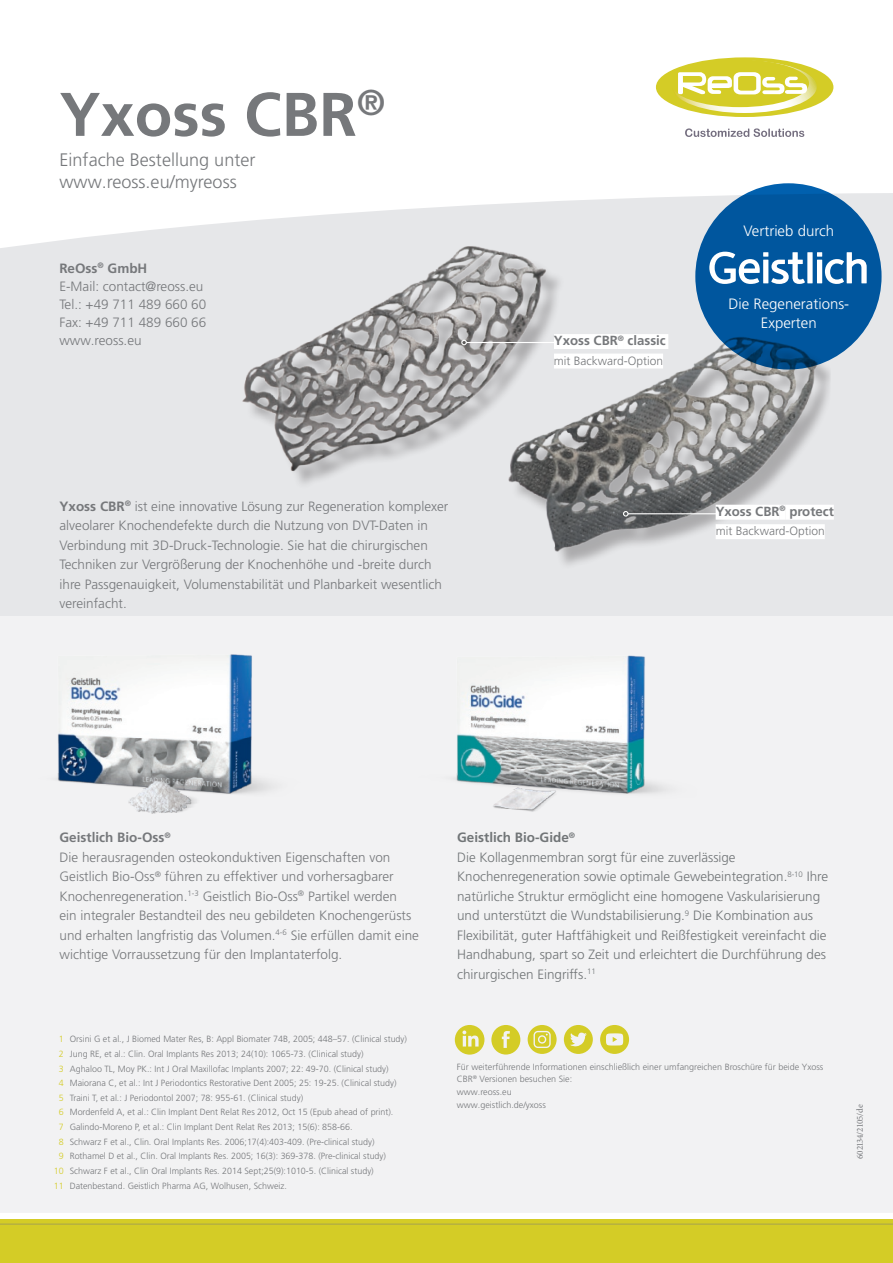
<style>
.page{position:relative;width:893px;height:1263px;background:#fff}
.page>*{position:absolute;margin:0;border:0;box-sizing:border-box;transform-origin:0 0}
.t1{font:700 61.5px "Frutiger LT Pro";color:#76787b}
.t2{font:300 18.15px/22.5px "Frutiger LT Pro";color:#76787b}
.t3{font:300 15px/19.6px "Frutiger LT Pro";color:#fff;text-align:center}
.t4{font:300 13.5px/19.5px "Frutiger LT Pro";color:#76787b}
.t5{font:300 13.5px/19.5px "Frutiger LT Pro";color:#717577}
.t6{font:700 13.2px "Frutiger LT Pro";color:#76787b}
.t7{font:300 12px "Frutiger LT Pro";color:#76787b}
.t8{font:300 9px/12.8px "Frutiger LT Pro";color:#76787b}
.t9{font:9px "Minion Pro";color:#76787b}
.s1{font-weight:700}
.s2{color:#d4cc26}
</style>
<div class="page">
<svg style="left:0;top:193px;width:893px;height:424px;background:#e8e9eb"></svg>
<div style="left:0;top:1219px;width:893px;height:44px;background:#d4cc26"></div>
<div style="left:656px;top:57px;width:177px;height:60px;background:#d4cc26;border-radius:50%"></div>
<svg style="left:672px;top:61px;width:145px;height:52px"></svg>
<svg style="left:685px;top:128px;width:119px;height:9px"></svg>
<div style="left:0;top:617px;width:893px;height:596px;background:#f2f2f3"></div>
<hr style="left:0;top:1224px;width:893px;height:1px;background:#76787b">
<img style="left:469px;top:308px;width:362px;height:276px">
<img style="left:206px;top:225px;width:384px;height:293px">
<svg style="left:695px;top:183px;width:186px;height:186px;background:#01559b"></svg>
<svg style="left:709px;top:252px;width:158px;height:32px"></svg>
<hr style="left:628px;top:513px;width:98px;height:1px;background:#fff">
<svg style="left:623px;top:511px;width:6px;height:6px"></svg>
<div style="left:716px;top:505px;width:63px;height:15px;background:#fff"></div>
<div style="left:779px;top:505px;width:7px;height:15px;background:#fff"></div>
<div style="left:786px;top:505px;width:48px;height:15px;background:#fff"></div>
<div style="left:716px;top:524px;width:109px;height:15px;background:#fff"></div>
<hr style="left:466px;top:342px;width:98px;height:1px;background:#fff">
<svg style="left:461px;top:340px;width:6px;height:5px"></svg>
<div style="left:554px;top:334px;width:64px;height:15px;background:#fff"></div>
<div style="left:618px;top:334px;width:6px;height:15px;background:#fff"></div>
<div style="left:624px;top:334px;width:44px;height:15px;background:#fff"></div>
<div style="left:554px;top:354px;width:109px;height:14px;background:#fff"></div>
<img style="left:1px;top:545px;width:312px;height:269px">
<img style="left:395px;top:546px;width:312px;height:266px">
<svg style="left:455px;top:1025px;width:29px;height:29px"></svg>
<svg style="left:491px;top:1025px;width:29px;height:29px"></svg>
<svg style="left:528px;top:1025px;width:29px;height:29px"></svg>
<svg style="left:564px;top:1025px;width:29px;height:29px"></svg>
<svg style="left:600px;top:1025px;width:29px;height:29px"></svg>
<h1 class="t1" style="left:60px;top:78px;width:327px">Yxoss CBR<sup>®</sup></h1>
<h2 class="t2" style="left:60px;top:148px;width:197px">Einfache Bestellung unter www.reoss.eu/myreoss</h2>
<h3 class="t4" style="left:59px;top:259px;width:148px;line-height:18px"><span class="s1">ReOss</span><sup>®</sup> <span class="s1">GmbH<br></span>E-Mail: contact@reoss.eu<br>Tel.: +49 711 489 660 60<br>Fax: +49 711 489 660 66 www.reoss.eu</h3>
<p class="t4" style="left:60px;top:496px;width:390px"><span class="s1">Yxoss CBR</span><sup>®</sup> ist eine innovative Lösung zur Regeneration komplexer alveolarer Knochendefekte durch die Nutzung von DVT-Daten in Verbindung mit 3D-Druck-Technologie. Sie hat die chirurgischen Techniken zur Vergrößerung der Knochenhöhe und -breite durch ihre Passgenauigkeit, Volumenstabilität und Planbarkeit wesentlich vereinfacht.</p>
<h3 class="t6" style="left:554px;top:333px;width:113px">Yxoss CBR<sup>®</sup> classic</h3>
<h3 class="t7" style="left:554px;top:353px;width:111px">mit Backward-Option</h3>
<h3 class="t3" style="left:743px;top:221px;width:92px">Vertrieb durch</h3>
<h3 class="t3" style="left:728px;top:294px;width:122px">Die Regenerations-<br>Experten</h3>
<h3 class="t6" style="left:716px;top:503px;width:120px">Yxoss CBR<sup>®</sup> protect</h3>
<h3 class="t7" style="left:716px;top:524px;width:111px">mit Backward-Option</h3>
<p class="t4" style="left:60px;top:828px;width:361px"><span class="s1">Geistlich Bio-Oss</span><sup>®<br></sup>Die herausragenden osteokonduktiven Eigenschaften von Geistlich Bio-Oss<sup>®</sup> führen zu effektiver und vorhersagbarer Knochenregeneration.<sup>1-3</sup> Geistlich Bio-Oss<sup>®</sup> Partikel werden<br>ein integraler Bestandteil des neu gebildeten Knochengerüsts und erhalten langfristig das Volumen.<sup>4-6</sup> Sie erfüllen damit eine wichtige Vorraussetzung für den Implantaterfolg.</p>
<p class="t8" style="left:59px;top:1033px;width:350px"><span class="s2">1</span> Orsini G et al., J Biomed Mater Res, B: Appl Biomater 74B, 2005; 448–57. (Clinical study)</p>
<p class="t8" style="left:59px;top:1047px;width:306px"><span class="s2">2</span> Jung RE, et al.: Clin. Oral Implants Res 2013; 24(10): 1065-73. (Clinical study)</p>
<p class="t8" style="left:59px;top:1062px;width:331px"><span class="s2">3</span> Aghaloo TL, Moy PK.: Int J Oral Maxillofac Implants 2007; 22: 49-70. (Clinical study)</p>
<p class="t8" style="left:59px;top:1077px;width:339px"><span class="s2">4</span> Maiorana C, et al.: Int J Periodontics Restorative Dent 2005; 25: 19-25. (Clinical study)</p>
<p class="t8" style="left:59px;top:1091px;width:246px"><span class="s2">5</span> Traini T, et al.: J Periodontol 2007; 78: 955-61. (Clinical study)</p>
<p class="t8" style="left:59px;top:1106px;width:336px"><span class="s2">6</span> Mordenfeld A, et al.: Clin Implant Dent Relat Res 2012, Oct 15 (Epub ahead of print).</p>
<p class="t8" style="left:59px;top:1120px;width:295px"><span class="s2">7</span> Galindo-Moreno P, et al.: Clin Implant Dent Relat Res 2013; 15(6): 858-66.</p>
<p class="t8" style="left:59px;top:1135px;width:317px"><span class="s2">8</span> Schwarz F et al., Clin. Oral Implants Res. 2006;17(4):403-409. (Pre-clinical study)</p>
<p class="t8" style="left:59px;top:1150px;width:329px"><span class="s2">9</span> Rothamel D et al., Clin. Oral Implants Res. 2005; 16(3): 369-378. (Pre-clinical study)</p>
<p class="t8" style="left:54px;top:1164px;width:321px"><span class="s2">10</span> Schwarz F et al., Clin Oral Implants Res. 2014 Sept;25(9):1010-5. (Clinical study)</p>
<p class="t8" style="left:54px;top:1179px;width:235px"><span class="s2">11</span> Datenbestand. Geistlich Pharma AG, Wolhusen, Schweiz.</p>
<p class="t5" style="left:457px;top:828px;width:373px"><span class="s1">Geistlich Bio-Gide</span><sup>®<br></sup>Die Kollagenmembran sorgt für eine zuverlässige Knochenregeneration sowie optimale Gewebeintegration.<sup>8-10</sup> Ihre natürliche Struktur ermöglicht eine homogene Vaskularisierung und unterstützt die Wundstabilisierung.<sup>9</sup> Die Kombination aus Flexibilität, guter Haftfähigkeit und Reißfestigkeit vereinfacht die Handhabung, spart so Zeit und erleichtert die Durchführung des chirurgischen Eingriffs.<sup>11</sup></p>
<p class="t8" style="left:457px;top:1060px;width:368px">Für weiterführende Informationen einschließlich einer umfangreichen Broschüre für beide Yxoss CBR<sup>®</sup> Versionen besuchen Sie:<br>www.reoss.eu<br>www.geistlich.de/yxoss</p>
<p class="t9" style="left:854px;top:1159px;width:56px;rotate:-90deg">602134/2105/de</p>
</div>
